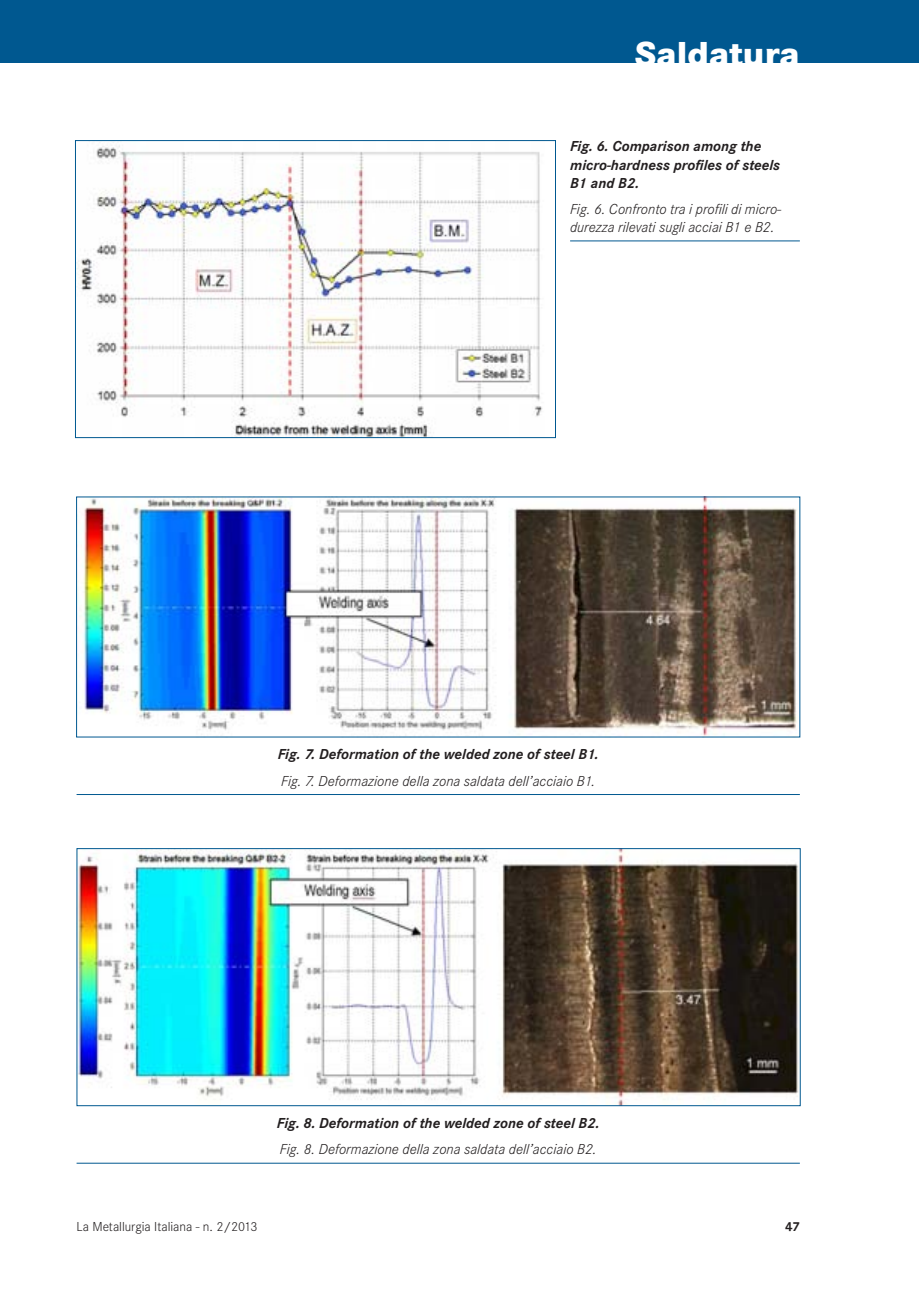
<style>
.page{position:relative;width:919px;height:1289px;background:#fff}
.page>*{position:absolute;margin:0;border:0;box-sizing:border-box;transform-origin:0 0}
.t1{font:800 36px "Corporate S";color:#fff}
.Didascalia_2a_lingua{font:italic 300 15px/18px "Corporate S";color:#231f20}
.Didascalia_1a_lingua{font:italic 700 15px/18px "Corporate S";color:#231f20}
.t2{font:300 13.5px "Corporate S";color:#231f20}
.t3{font:700 13.5px "Corporate S";color:#231f20}
</style>
<div class="page">
<div style="left:0;top:0;width:13px;height:62px;background:#005890"></div>
<div style="left:13px;top:0;width:905px;height:62px;background:#005890"></div>
<img style="left:77px;top:142px;width:466px;height:294px">
<div style="left:75px;top:140px;width:481px;height:298px;border:1px solid #005890"></div>
<hr style="left:570px;top:240px;width:229px;height:1px;background:#005890">
<img style="left:82px;top:498px;width:715px;height:237px">
<hr style="left:77px;top:794px;width:722px;height:1px;background:#005890">
<img style="left:79px;top:850px;width:719px;height:254px">
<div style="left:77px;top:848px;width:723px;height:258px;border:1px solid #005890"></div>
<hr style="left:77px;top:1162px;width:722px;height:1px;background:#005890">
<h1 class="t1" style="left:634px;top:33px;width:167px">Saldatura</h1>
<p class="Didascalia_1a_lingua" style="left:570px;top:138px;width:212px">Fig. 6. Comparison among the micro-hardness profiles of steels<br>B1 and B2.</p>
<p class="Didascalia_2a_lingua" style="left:570px;top:200px;width:213px">Fig. 6. Confronto tra i profili di micro&shy;durezza rilevati sugli acciai B1 e B2.</p>
<p class="Didascalia_1a_lingua" style="left:278px;top:745px;width:322px">Fig. 7. Deformation of the welded zone of steel B1.</p>
<p class="Didascalia_2a_lingua" style="left:281px;top:771px;width:315px">Fig. 7. Deformazione della zona saldata dell’acciaio B1.</p>
<p class="Didascalia_1a_lingua" style="left:277px;top:1113px;width:324px">Fig. 8. Deformation of the welded zone of steel B2.</p>
<p class="Didascalia_2a_lingua" style="left:280px;top:1140px;width:318px">Fig. 8. Deformazione della zona saldata dell’acciaio B2.</p>
<p class="t2" style="left:77px;top:1218px;width:182px">La Metallurgia Italiana - n. 2/2013</p>
<p class="t3" style="left:785px;top:1218px;width:16px">47</p>
</div>
